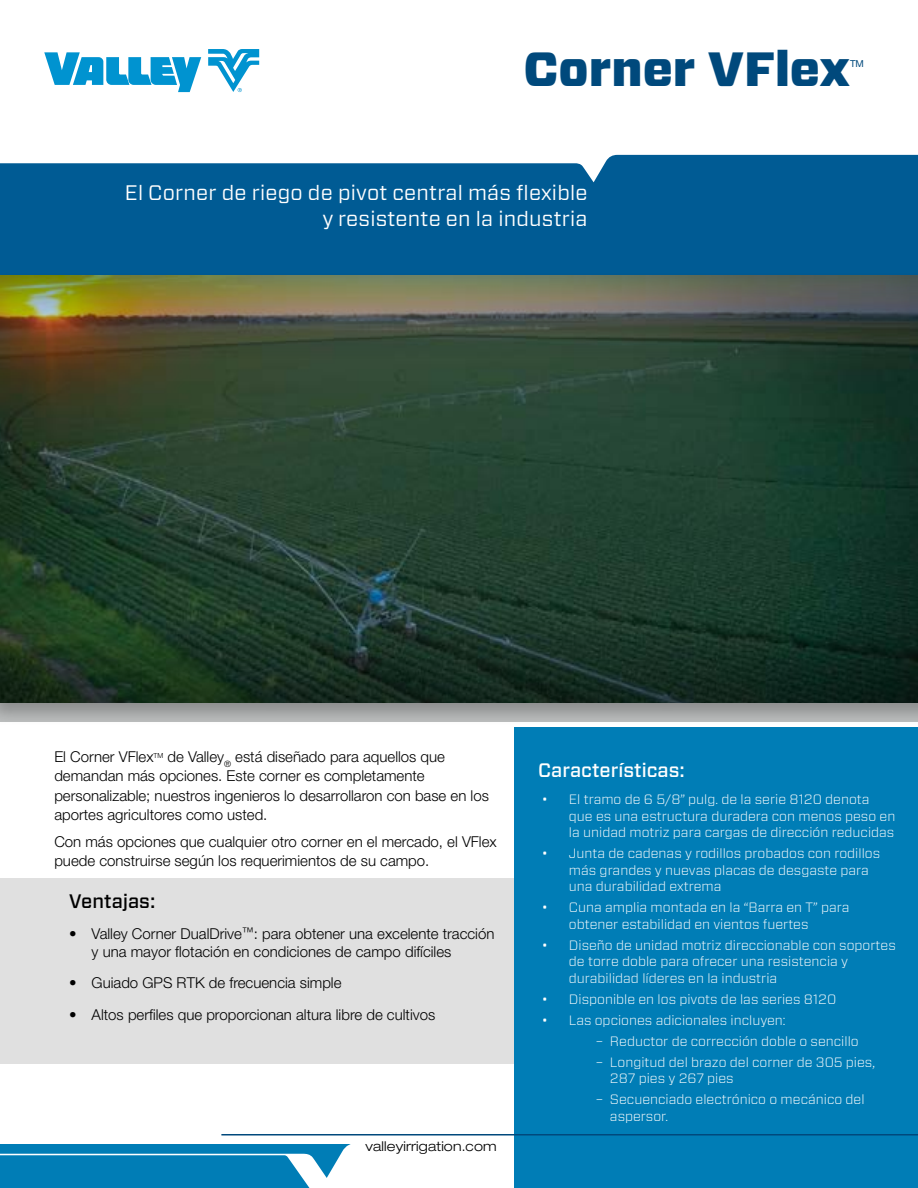
<style>
.page{position:relative;width:918px;height:1188px;background:#fff}
.page>*{position:absolute;margin:0;border:0;box-sizing:border-box;transform-origin:0 0}
.t1{font:900 48px "Forza";color:#00497c}
.t2{font:21px/25.2px "Forza";letter-spacing:.01em;color:#fff;text-align:right}
.t3{font:500 19.5px "Forza";color:#fff}
.t4{font:500 19.5px "Forza";color:#000}
.t5{font:300 15px/19.5px "Helvetica Neue LT Pro";color:#000}
.t6{font:300 13.5px/16.5px "Forza";color:#fff}
.t7{font:300 expanded 13.5px "Helvetica Neue LT Pro";letter-spacing:.01em;color:#000}
.t8{font:9.6px "Helvetica Neue LT Pro";color:#00497c}
</style>
<div class="page">
<div style="left:0;top:879px;width:524px;height:185px;background:#e0e0e0"></div>
<svg style="left:0;top:1144px;width:351px;height:44px;background:#1f8dbf"></svg>
<div style="left:514px;top:728px;width:404px;height:460px;background:#007db6"></div>
<svg style="left:208px;top:49px;width:51px;height:43px"></svg>
<svg style="left:44px;top:52px;width:157px;height:40px"></svg>
<hr style="left:221px;top:1134px;width:697px;height:2px;background:#00497c">
<div style="left:0;top:155px;width:918px;height:116px;background:#005b94"></div>
<div style="left:0;top:271px;width:918px;height:456px;background:#000;opacity:.26"></div>
<img style="left:0;top:359px;width:918px;height:257px">
<svg style="left:0;top:616px;width:918px;height:87px;background:#173022"></svg>
<img style="left:0;top:275px;width:918px;height:84px">
<h1 class="t1" style="left:524px;top:37px;width:328px">Corner VFlex</h1>
<p class="t8" style="left:850px;top:58px;width:15px">TM</p>
<h2 class="t2" style="left:125px;top:180px;width:464px">El Corner de riego de pivot central más flexible y resistente en la industria</h2>
<p class="t5" style="left:54px;top:746px;width:436px">El Corner VFlex<sup>TM</sup> de Valley<sub>®</sub> está diseñado para aquellos que demandan más opciones. Este corner es completamente personalizable; nuestros ingenieros lo desarrollaron con base en los aportes agricultores como usted.</p>
<p class="t5" style="left:54px;top:831px;width:444px">Con más opciones que cualquier otro corner en el mercado, el VFlex puede construirse según los requerimientos de su campo.</p>
<h3 class="t4" style="left:69px;top:888px;width:88px">Ventajas:</h3>
<p class="t5" style="left:92px;top:925px;width:404px;line-height:18px;text-indent:-22px">• Valley Corner DualDrive<sup>™</sup>: para obtener una excelente tracción y una mayor flotación en condiciones de campo difíciles</p>
<p class="t5" style="left:69px;top:973px;width:274px">• Guiado GPS RTK de frecuencia simple</p>
<p class="t5" style="left:69px;top:1004px;width:368px">• Altos perfiles que proporcionan altura libre de cultivos</p>
<p class="t7" style="left:366px;top:1138px;width:133px">valleyirrigation.com</p>
<h3 class="t3" style="left:538px;top:757px;width:148px">Características:</h3>
<p class="t6" style="left:569px;top:791px;width:328px;text-indent:-27px">• El tramo de 6 5/8” pulg. de la serie 8120 denota que es una estructura duradera con menos peso en la unidad motriz para cargas de dirección reducidas</p>
<p class="t6" style="left:569px;top:845px;width:313px;text-indent:-27px">• Junta de cadenas y rodillos probados con rodillos más grandes y nuevas placas de desgaste para una durabilidad extrema</p>
<p class="t6" style="left:569px;top:899px;width:282px;text-indent:-27px">• Cuna amplia montada en la “Barra en T” para obtener estabilidad en vientos fuertes</p>
<p class="t6" style="left:569px;top:936px;width:328px;text-indent:-27px">• Diseño de unidad motriz direccionable con soportes de torre doble para ofrecer una resistencia y durabilidad líderes en la industria</p>
<p class="t6" style="left:542px;top:990px;width:296px">• Disponible en los pivots de las series 8120</p>
<p class="t6" style="left:542px;top:1011px;width:245px">• Las opciones adicionales incluyen:</p>
<p class="t6" style="left:596px;top:1032px;width:264px">– Reductor de corrección doble o sencillo</p>
<p class="t6" style="left:610px;top:1053px;width:266px;text-indent:-14px">– Longitud del brazo del corner de 305 pies,<br>287 pies y 267 pies</p>
<p class="t6" style="left:610px;top:1091px;width:256px;text-indent:-14px">– Secuenciado electrónico o mecánico del aspersor.</p>
</div>
